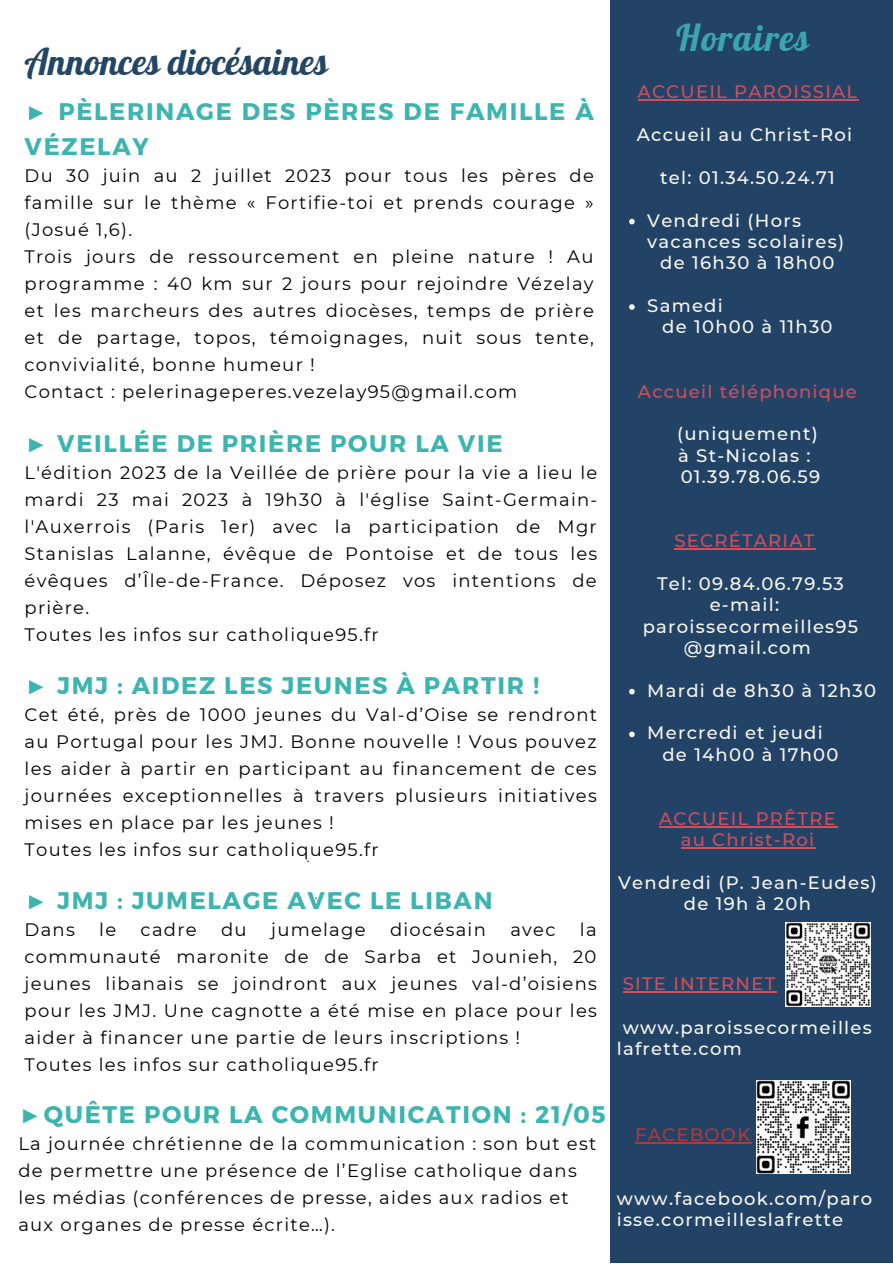
<style>
.page{position:relative;width:893px;height:1264px;background:#fff}
.page>*{position:absolute;margin:0;border:0;box-sizing:border-box;transform-origin:0 0}
.t1{font:36px "Lobster";color:#234664}
.t2{font:36px "Lobster";letter-spacing:.04em;color:#3ba6af}
.t3{font:700 24px/34.8px "Montserrat";letter-spacing:.07em;color:#3cb4af}
.t4{font:18px/27px "Montserrat";letter-spacing:.07em;color:#000;text-align:justify}
.t5{font:500 18px/21.3px "Montserrat";letter-spacing:.07em;color:#f8f7f2}
.t6{font:500 18px "Montserrat";letter-spacing:.07em;color:#d14e5c}
.t7{font:500 18px "Montserrat";letter-spacing:.07em;color:#ad3b3b}
.t8{font:2.85px "Liberation Serif";color:#000}
.s1{font-family:"Liberation Serif"}
</style>
<div class="page">
<div style="left:610px;top:0;width:282px;height:1262px;background:#234366"></div>
<svg style="left:629px;top:219px;width:5px;height:5px"></svg>
<svg style="left:629px;top:304px;width:5px;height:6px"></svg>
<svg style="left:629px;top:689px;width:5px;height:5px"></svg>
<svg style="left:629px;top:731px;width:5px;height:6px"></svg>
<hr style="left:637px;top:100px;width:221px;height:1px;background:#d14e5c">
<hr style="left:674px;top:548px;width:141px;height:1px;background:#d14e5c">
<hr style="left:659px;top:826px;width:178px;height:1px;background:#d14e5c">
<hr style="left:680px;top:847px;width:135px;height:1px;background:#d14e5c">
<hr style="left:622px;top:991px;width:154px;height:1px;background:#d14e5c">
<hr style="left:635px;top:1142px;width:116px;height:1px;background:#ad3b3b">
<img style="left:785px;top:922px;width:85px;height:84px">
<img style="left:756px;top:1080px;width:94px;height:93px">
<p class="t1" style="left:25px;top:39px;width:305px">Annonces diocésaines</p>
<p class="t3" style="left:25px;top:93px;width:571px"><span class="s1">►</span> PÈLERINAGE DES PÈRES DE FAMILLE À<br>VÉZELAY</p>
<p class="t4" style="left:25px;top:162px;width:571px">Du 30 juin au 2 juillet 2023 pour tous les pères de famille sur le thème « Fortifie-toi et prends courage » (Josué 1,6).</p>
<p class="t4" style="left:25px;top:243px;width:571px">Trois jours de ressourcement en pleine nature ! Au programme : 40 km sur 2 jours pour rejoindre Vézelay et les marcheurs des autres diocèses, temps de prière et de partage, topos, témoignages, nuit sous tente, convivialité, bonne humeur !</p>
<p class="t4" style="left:25px;top:377px;width:494px">Contact : pelerinageperes.vezelay95@gmail.com</p>
<p class="t3" style="left:25px;top:425px;width:479px"><span class="s1">►</span> VEILLÉE DE PRIÈRE POUR LA VIE</p>
<p class="t4" style="left:25px;top:459px;width:574px">L'édition 2023 de la Veillée de prière pour la vie a lieu le mardi 23 mai 2023 à 19h30 à l'église Saint-Germain&shy;l'Auxerrois (Paris 1er) avec la participation de Mgr Stanislas Lalanne, évêque de Pontoise et de tous les évêques d’Île-de-France. Déposez vos intentions de prière.</p>
<p class="t4" style="left:25px;top:621px;width:355px">Toutes les infos sur catholique95.fr</p>
<p class="t3" style="left:25px;top:667px;width:516px"><span class="s1">►</span> JMJ : AIDEZ LES JEUNES À PARTIR !</p>
<p class="t4" style="left:25px;top:701px;width:574px">Cet été, près de 1000 jeunes du Val-d’Oise se rendront au Portugal pour les JMJ. Bonne nouvelle ! Vous pouvez les aider à partir en participant au financement de ces journées exceptionnelles à travers plusieurs initiatives mises en place par les jeunes !</p>
<p class="t4" style="left:25px;top:836px;width:355px">Toutes les infos sur catholique95.fr</p>
<p class="t8" style="left:307px;top:859px;width:4px">►</p>
<p class="t3" style="left:25px;top:881px;width:469px"><span class="s1">►</span> JMJ : JUMELAGE AVEC LE LIBAN</p>
<p class="t4" style="left:25px;top:915px;width:52px">Dans</p>
<p class="t4" style="left:99px;top:915px;width:18px">le</p>
<p class="t4" style="left:141px;top:915px;width:58px">cadre</p>
<p class="t4" style="left:221px;top:915px;width:27px">du</p>
<p class="t4" style="left:271px;top:915px;width:96px">jumelage</p>
<p class="t4" style="left:390px;top:915px;width:97px">diocésain</p>
<p class="t4" style="left:510px;top:915px;width:47px">avec</p>
<p class="t8" style="left:315px;top:896px;width:4px">►</p>
<p class="t4" style="left:25px;top:915px;width:574px;text-indent:555px">la communauté maronite de de Sarba et Jounieh, 20 jeunes libanais se joindront aux jeunes val-d’oisiens pour les JMJ. Une cagnotte a été mise en place pour les aider à financer une partie de leurs inscriptions !</p>
<p class="t4" style="left:25px;top:1050px;width:355px">Toutes les infos sur catholique95.fr</p>
<p class="t3" style="left:18px;top:1095px;width:589px"><span class="s1">►</span>QUÊTE POUR LA COMMUNICATION : 21/05</p>
<p class="t4" style="left:18px;top:1129px;width:579px;text-align:left">La journée chrétienne de la communication : son but est de permettre une présence de l’Eglise catholique dans les médias (conférences de presse, aides aux radios et aux organes de presse écrite…).</p>
<p class="t2" style="left:676px;top:15px;width:134px">Horaires</p>
<p class="t6" style="left:637px;top:81px;width:221px">ACCUEIL PAROISSIAL</p>
<p class="t5" style="left:636px;top:124px;width:217px">Accueil au Christ-Roi</p>
<p class="t5" style="left:660px;top:167px;width:176px">tel: 01.34.50.24.71</p>
<p class="t5" style="left:647px;top:209px;width:198px">Vendredi (Hors vacances scolaires)</p>
<p class="t5" style="left:660px;top:252px;width:176px">de 16h30 à 18h00</p>
<p class="t5" style="left:647px;top:295px;width:77px">Samedi</p>
<p class="t5" style="left:662px;top:316px;width:172px">de 10h00 à 11h30</p>
<p class="t6" style="left:638px;top:380px;width:220px">Accueil téléphonique</p>
<p class="t5" style="left:677px;top:423px;width:142px">(uniquement)</p>
<p class="t5" style="left:678px;top:444px;width:144px">à St-Nicolas :<br>01.39.78.06.59</p>
<p class="t6" style="left:674px;top:529px;width:142px">SECRÉTARIAT</p>
<p class="t5" style="left:657px;top:573px;width:188px">Tel: 09.84.06.79.53</p>
<p class="t5" style="left:709px;top:594px;width:71px">e-mail:</p>
<p class="t5" style="left:642px;top:615px;width:217px">paroissecormeilles95</p>
<p class="t5" style="left:684px;top:637px;width:128px">@gmail.com</p>
<p class="t5" style="left:647px;top:679px;width:230px">Mardi de 8h30 à 12h30</p>
<p class="t5" style="left:647px;top:722px;width:177px">Mercredi et jeudi</p>
<p class="t5" style="left:662px;top:743px;width:178px">de 14h00 à 17h00</p>
<p class="t6" style="left:659px;top:807px;width:178px">ACCUEIL PRÊTRE</p>
<p class="t6" style="left:680px;top:828px;width:135px">au Christ-Roi</p>
<p class="t5" style="left:618px;top:871px;width:260px">Vendredi (P. Jean-Eudes)</p>
<p class="t5" style="left:684px;top:893px;width:128px">de 19h à 20h</p>
<p class="t6" style="left:622px;top:972px;width:154px">SITE INTERNET</p>
<p class="t5" style="left:616px;top:1017px;width:256px;text-indent:6px">www.paroissecormeilles lafrette.com</p>
<p class="t7" style="left:635px;top:1123px;width:117px">FACEBOOK</p>
<p class="t5" style="left:616px;top:1187px;width:257px">www.facebook.com/paro isse.cormeilleslafrette</p>
</div>
